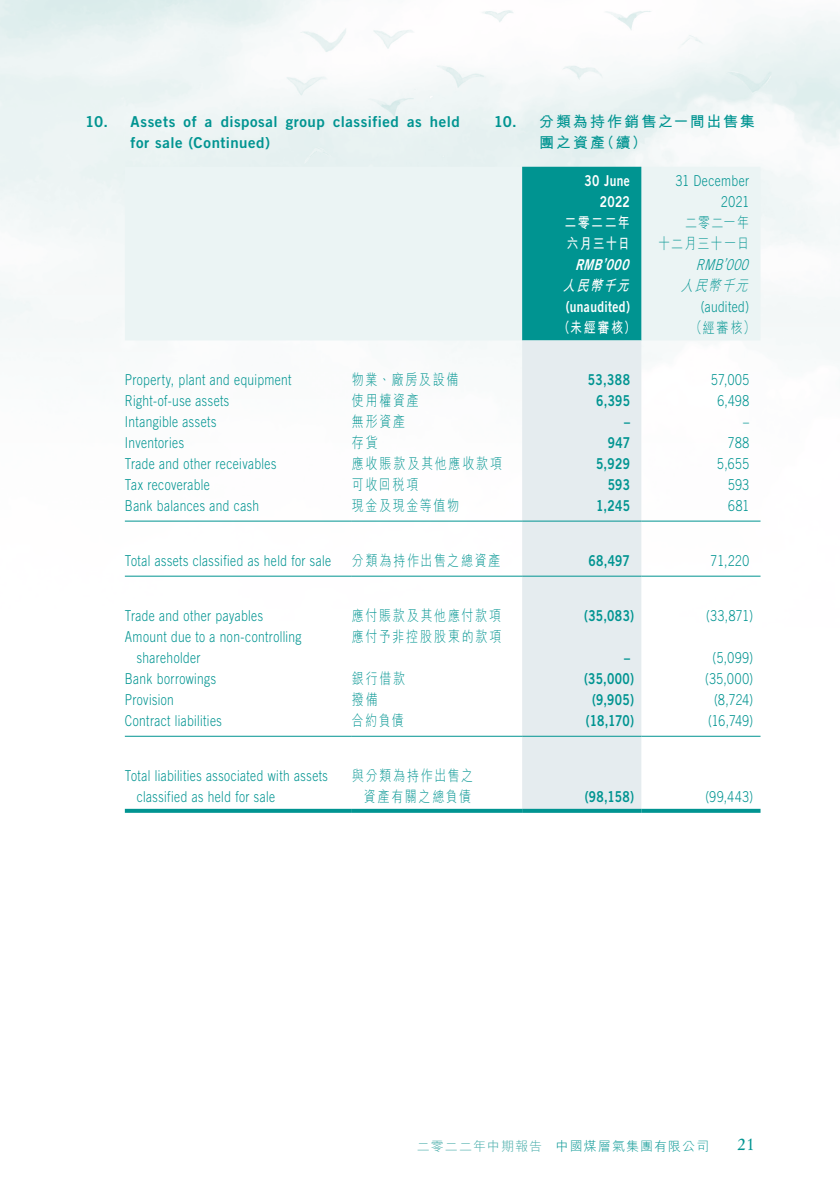
<style>
.page{position:relative;width:840px;height:1191px;background:#fff}
.page>*{position:absolute;margin:0;border:0;box-sizing:border-box;transform-origin:0 0}
.t1{font:17px "Stempel Garamond LT Std";color:#009491}
.t2{font:300 15px/21px "Trade Gothic LT Std";letter-spacing:.035em;color:#009491;scale:.8 1}
.t3{font:300 15px/21px "M Hei HK";letter-spacing:.14em;color:#009491;text-align:right;scale:.8 1}
.t4{font:15px "Trade Gothic LT Std Bd 2";letter-spacing:.03em;color:#009491;scale:.8 1}
.t5{font:15px/21px "Trade Gothic LT Std Bd 2";letter-spacing:.03em;color:#009491}
.t6{font:700 15px/21px "M Hei HK";letter-spacing:.12em;color:#009491}
.t7{font:15px/21px "Trade Gothic LT Std Bd 2";letter-spacing:.03em;color:#fff;text-align:right;scale:.8 1}
.t8{font:700 15px/21px "M Hei HK";letter-spacing:.115em;color:#fff;scale:.8 1}
.t9{font:300 15px/21px "M Hei HK";letter-spacing:.09em;color:#009491;text-align:right;scale:.8 1}
.t10{font:italic 15px "Trade Gothic LT Std Bd 2";color:#fff;scale:.8 1}
.t11{font:italic 300 15px "Trade Gothic LT Std";color:#009491;scale:.8 1}
.t12{font:italic 700 15px "M Hei HK";color:#fff;scale:.8 1}
.t13{font:italic 300 15px "M Hei HK";color:#009491;scale:.8 1}
.t14{font:300 13px "M Hei HK";letter-spacing:.08em;color:#009491}
.s1{font-family:"Trade Gothic LT Std Bd 2";font-weight:400}
.s2{color:#40a9a6}
</style>
<div class="page">
<img style="left:0;top:0;width:839px;height:577px">
<div style="left:125px;top:167px;width:635px;height:173px;background:#ebf4f4"></div>
<div style="left:522px;top:167px;width:119px;height:173px;background:#009491"></div>
<div style="left:522px;top:340px;width:119px;height:469px;background:#e5ecef"></div>
<hr style="left:125px;top:520px;width:226px;height:1px;background:#009491">
<hr style="left:351px;top:520px;width:171px;height:1px;background:#009491">
<hr style="left:522px;top:520px;width:119px;height:1px;background:#009491">
<hr style="left:641px;top:520px;width:119px;height:1px;background:#009491">
<hr style="left:125px;top:575px;width:226px;height:1px;background:#009491">
<hr style="left:351px;top:575px;width:171px;height:1px;background:#009491">
<hr style="left:522px;top:575px;width:119px;height:1px;background:#009491">
<hr style="left:641px;top:575px;width:119px;height:1px;background:#009491">
<hr style="left:125px;top:735px;width:226px;height:1px;background:#009491">
<hr style="left:351px;top:735px;width:171px;height:1px;background:#009491">
<hr style="left:522px;top:735px;width:119px;height:1px;background:#009491">
<hr style="left:641px;top:735px;width:119px;height:1px;background:#009491">
<svg style="left:125px;top:809px;width:226px;height:4px"></svg>
<svg style="left:351px;top:809px;width:171px;height:4px"></svg>
<svg style="left:522px;top:809px;width:119px;height:4px"></svg>
<svg style="left:641px;top:809px;width:119px;height:4px"></svg>
<p class="t5" style="left:130px;top:111px;width:330px;text-indent:-45px">10. Assets of a disposal group classified as held for sale (Continued)</p>
<p class="t6" style="left:539px;top:109px;width:217px;text-indent:-45px"><span class="s1">10.</span> 分類為持作銷售之一間出售集團之資產（續）</p>
<p class="t7" style="left:584px;top:170px;width:58px">30 June<br>2022</p>
<p class="t2" style="left:675px;top:170px;width:93px;text-align:right">31 December<br>2021</p>
<p class="t8" style="left:564px;top:210px;width:83px">二零二二年六月三十日</p>
<p class="t9" style="left:658px;top:212px;width:115px">二零二一年<br>十二月三十一日</p>
<p class="t10" style="left:574px;top:255px;width:74px">RMB’000</p>
<p class="t11" style="left:695px;top:256px;width:72px">RMB’000</p>
<p class="t12" style="left:562px;top:274px;width:90px">人民幣千元</p>
<p class="t13" style="left:680px;top:278px;width:90px">人民幣千元</p>
<p class="t7" style="left:565px;top:296px;width:82px">(unaudited)</p>
<p class="t2" style="left:700px;top:296px;width:62px">(audited)</p>
<p class="t8" style="left:558px;top:315px;width:99px">（未經審核）</p>
<p class="t3" style="left:689px;top:317px;width:83px">（經審核）</p>
<p class="t2" style="left:125px;top:369px;width:210px">Property, plant and equipment</p>
<p class="t3" style="left:352px;top:369px;width:135px">物業、廠房及設備</p>
<p class="t4" style="left:587px;top:370px;width:54px">53,388</p>
<p class="t2" style="left:710px;top:369px;width:49px">57,005</p>
<p class="t2" style="left:125px;top:390px;width:132px">Right-of-use assets</p>
<p class="t3" style="left:352px;top:390px;width:85px">使用權資產</p>
<p class="t4" style="left:595px;top:391px;width:44px">6,395</p>
<p class="t2" style="left:717px;top:390px;width:41px">6,498</p>
<p class="t2" style="left:125px;top:411px;width:116px">Intangible assets</p>
<p class="t3" style="left:352px;top:411px;width:68px">無形資產</p>
<p class="t4" style="left:623px;top:412px;width:9px">–</p>
<p class="t2" style="left:742px;top:411px;width:9px">–</p>
<p class="t2" style="left:125px;top:432px;width:75px">Inventories</p>
<p class="t3" style="left:352px;top:432px;width:34px">存貨</p>
<p class="t4" style="left:607px;top:433px;width:29px">947</p>
<p class="t2" style="left:727px;top:432px;width:28px">788</p>
<p class="t2" style="left:125px;top:453px;width:191px">Trade and other receivables</p>
<p class="t3" style="left:352px;top:453px;width:189px">應收賬款及其他應收款項</p>
<p class="t4" style="left:595px;top:454px;width:44px">5,929</p>
<p class="t2" style="left:716px;top:453px;width:41px">5,655</p>
<p class="t2" style="left:125px;top:474px;width:108px">Tax recoverable</p>
<p class="t3" style="left:352px;top:474px;width:85px">可收回稅項</p>
<p class="t4" style="left:607px;top:475px;width:29px">593</p>
<p class="t2" style="left:727px;top:474px;width:28px">593</p>
<p class="t2" style="left:125px;top:495px;width:169px">Bank balances and cash</p>
<p class="t3" style="left:352px;top:495px;width:135px">現金及現金等值物</p>
<p class="t4" style="left:595px;top:496px;width:44px">1,245</p>
<p class="t2" style="left:727px;top:495px;width:28px">681</p>
<p class="t2" style="left:125px;top:550px;width:259px">Total assets classified as held for sale</p>
<p class="t3" style="left:352px;top:550px;width:187px">分類為持作出售之總資產</p>
<p class="t4" style="left:588px;top:551px;width:53px">68,497</p>
<p class="t2" style="left:710px;top:550px;width:50px">71,220</p>
<p class="t2" style="left:125px;top:605px;width:174px">Trade and other payables</p>
<p class="t3" style="left:352px;top:605px;width:188px">應付賬款及其他應付款項</p>
<p class="t4" style="left:584px;top:606px;width:64px">(35,083)</p>
<p class="t2" style="left:705px;top:605px;width:60px">(33,871)</p>
<p class="t2" style="left:137px;top:626px;width:207px;text-indent:-12px">Amount due to a non-controlling shareholder</p>
<p class="t3" style="left:352px;top:626px;width:188px">應付予非控股股東的款項</p>
<p class="t4" style="left:623px;top:648px;width:9px">–</p>
<p class="t2" style="left:712px;top:647px;width:52px">(5,099)</p>
<p class="t2" style="left:125px;top:668px;width:115px">Bank borrowings</p>
<p class="t3" style="left:352px;top:668px;width:68px">銀行借款</p>
<p class="t4" style="left:583px;top:669px;width:64px">(35,000)</p>
<p class="t2" style="left:704px;top:668px;width:61px">(35,000)</p>
<p class="t2" style="left:125px;top:689px;width:63px">Provision</p>
<p class="t3" style="left:352px;top:689px;width:34px">撥備</p>
<p class="t4" style="left:591px;top:690px;width:54px">(9,905)</p>
<p class="t2" style="left:713px;top:689px;width:50px">(8,724)</p>
<p class="t2" style="left:125px;top:710px;width:123px">Contract liabilities</p>
<p class="t3" style="left:352px;top:710px;width:67px">合約負債</p>
<p class="t4" style="left:585px;top:711px;width:62px">(18,170)</p>
<p class="t2" style="left:707px;top:710px;width:58px">(16,749)</p>
<p class="t2" style="left:137px;top:765px;width:240px;text-indent:-12px">Total liabilities associated with assets classified as held for sale</p>
<p class="t3" style="left:352px;top:765px;width:153px">與分類為持作出售之資產有關之總負債</p>
<p class="t4" style="left:584px;top:787px;width:63px">(98,158)</p>
<p class="t2" style="left:705px;top:786px;width:61px">(99,443)</p>
<p class="t14" style="left:416px;top:1139px;width:293px"><span class="s2">二零二二年中期報告</span> 中國煤層氣集團有限公司</p>
<p class="t1" style="left:737px;top:1134px;width:19px">21</p>
</div>
